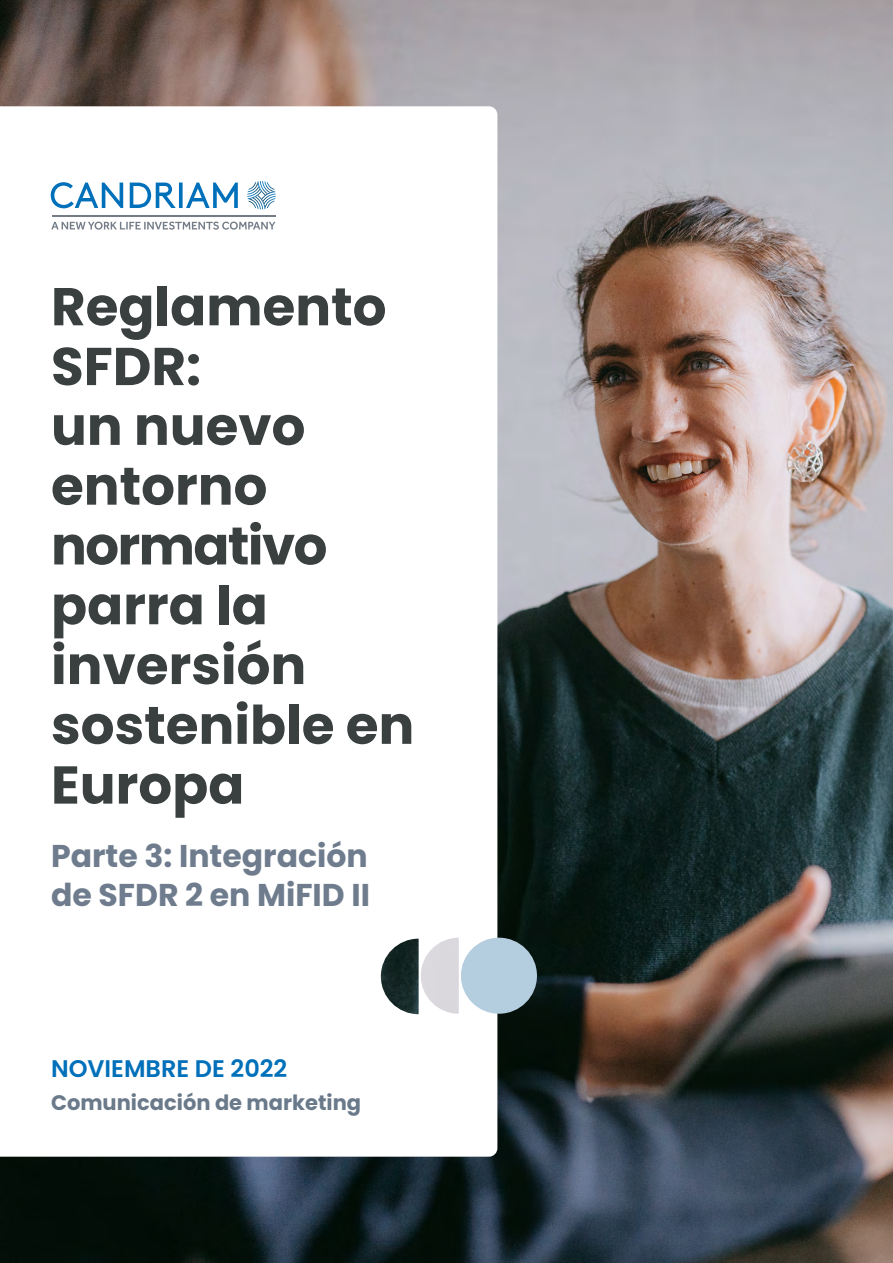
<style>
.page{position:relative;width:893px;height:1263px;background:#fff}
.page>*{position:absolute;margin:0;border:0;box-sizing:border-box;transform-origin:0 0}
.t1{font:700 53.1px/59.8px "Poppins";color:#39403f}
.t2{font:700 31.5px/39px "Poppins";color:#6e7c8d}
.t3{font:600 24px "Poppins";color:#0070ba}
.t4{font:700 21px "Poppins";color:#6a7a8a}
</style>
<div class="page">
<img style="left:0;top:0;width:893px;height:1263px">
<svg style="left:0;top:106px;width:497px;height:1051px"></svg>
<img style="left:421px;top:938px;width:38px;height:76px">
<img style="left:381px;top:939px;width:38px;height:75px">
<div style="left:461px;top:938px;width:76px;height:76px;background:#b4cddf;border-radius:50%"></div>
<svg style="left:247px;top:181px;width:29px;height:28px"></svg>
<svg style="left:51px;top:222px;width:224px;height:8px"></svg>
<hr style="left:52px;top:215px;width:224px;height:1px;background:#747c87">
<svg style="left:51px;top:182px;width:187px;height:26px"></svg>
<p class="t1" style="left:51px;top:277px;width:365px">Reglamento<br>SFDR:<br>un nuevo entorno normativo parra la inversión sostenible en<br>Europa</p>
<p class="t2" style="left:51px;top:837px;width:321px">Parte 3: Integración de SFDR 2 en MiFID II</p>
<p class="t3" style="left:51px;top:1055px;width:238px">NOVIEMBRE DE 2022</p>
<p class="t4" style="left:51px;top:1090px;width:312px">Comunicación de marketing</p>
</div>
